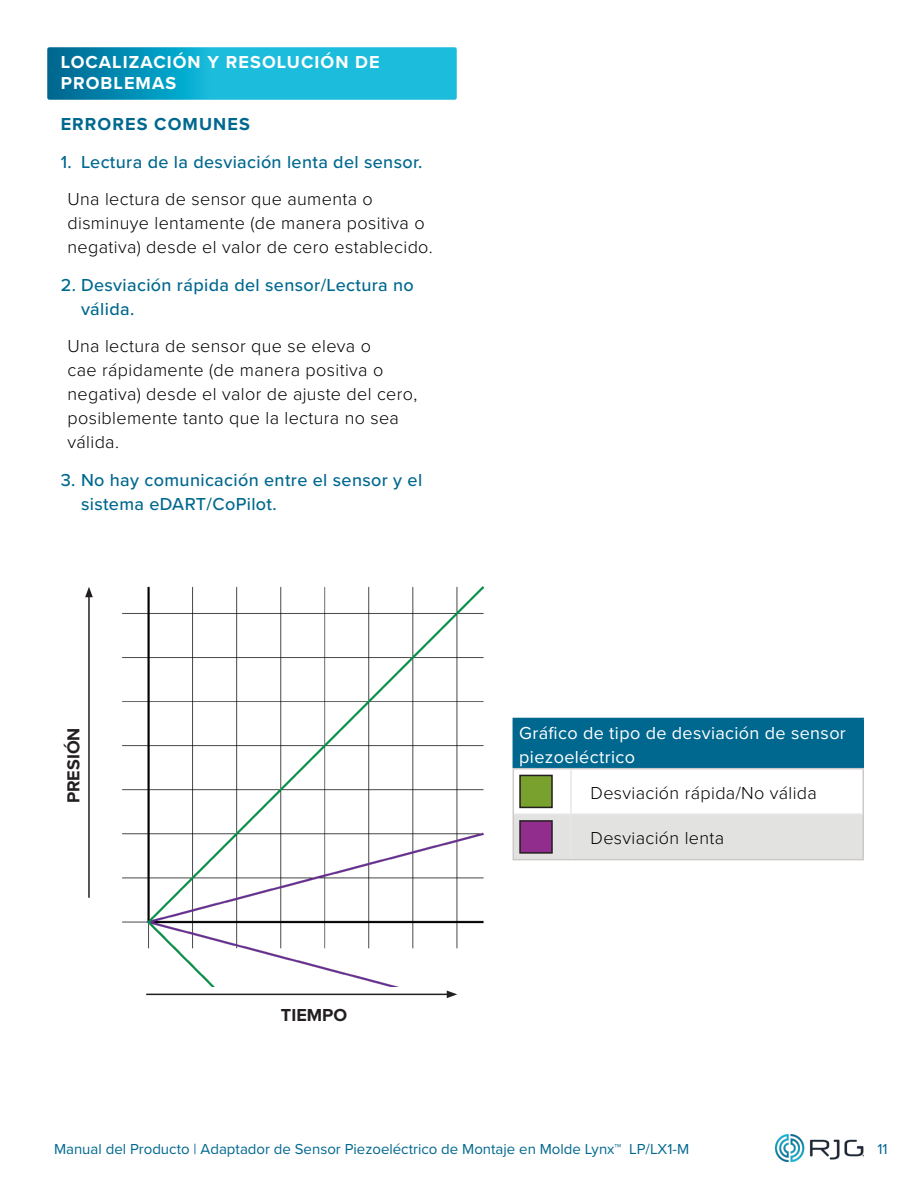
<style>
.page{position:relative;width:918px;height:1188px;background:#fff}
.page>*{position:absolute;margin:0;border:0;box-sizing:border-box;transform-origin:0 0}
.t1{font:300 18px/24px "Proxima Nova";letter-spacing:.02em;color:#000}
.t2{font:500 18px/24px "Proxima Nova";letter-spacing:.02em;color:#00688f}
.t3{font:18px/24px "Proxima Nova";letter-spacing:.02em;color:#fff}
.t4{font:700 18px/21px "Proxima Nova";letter-spacing:.06em;color:#fff}
.t5{font:700 18px "Proxima Nova";letter-spacing:.06em;color:#00688f}
.t6{font:700 18px "Proxima Nova";color:#231f20}
.t7{font:15px "Proxima Nova";color:#00688f}
</style>
<div class="page">
<img style="left:776px;top:1134px;width:88px;height:27px">
<svg style="left:47px;top:47px;width:410px;height:53px;background:#14aacc"></svg>
<img style="left:122px;top:587px;width:361px;height:400px">
<hr style="left:88px;top:595px;width:2px;height:303px;background:#231f20">
<svg style="left:85px;top:587px;width:8px;height:10px"></svg>
<hr style="left:146px;top:994px;width:303px;height:1px;background:#231f20">
<svg style="left:447px;top:991px;width:10px;height:7px"></svg>
<div style="left:513px;top:718px;width:350px;height:51px;background:#00688f"></div>
<div style="left:514px;top:815px;width:348px;height:44px;background:#e2e2e1"></div>
<hr style="left:862px;top:719px;width:2px;height:49px;background:#00688f">
<hr style="left:513px;top:768px;width:58px;height:1px;background:#cdc9c8">
<hr style="left:513px;top:769px;width:1px;height:45px;background:#cdc9c8">
<hr style="left:571px;top:768px;width:293px;height:1px;background:#cdc9c8">
<hr style="left:862px;top:769px;width:2px;height:45px;background:#cdc9c8">
<hr style="left:513px;top:814px;width:1px;height:45px;background:#cdc9c8">
<hr style="left:862px;top:814px;width:2px;height:45px;background:#cdc9c8">
<hr style="left:513px;top:859px;width:58px;height:1px;background:#cdc9c8">
<hr style="left:571px;top:859px;width:293px;height:1px;background:#cdc9c8">
<hr style="left:570px;top:769px;width:2px;height:44px;background:#e6e7e9">
<hr style="left:514px;top:813px;width:57px;height:2px;background:#e6e7e9">
<hr style="left:571px;top:813px;width:291px;height:2px;background:#e6e7e9">
<hr style="left:570px;top:815px;width:2px;height:44px;background:#e6e7e9">
<hr style="left:571px;top:718px;width:293px;height:1px;background:#00688f">
<div style="left:520px;top:775px;width:32px;height:32px;background:#78a22d"></div>
<div style="left:519px;top:775px;width:34px;height:33px;border:2px solid #231f20"></div>
<div style="left:520px;top:821px;width:32px;height:32px;background:#912d8c"></div>
<div style="left:519px;top:820px;width:34px;height:34px;border:2px solid #231f20"></div>
<p class="t4" style="left:61px;top:51px;width:321px">LOCALIZACIÓN Y RESOLUCIÓN DE<br>PROBLEMAS</p>
<p class="t5" style="left:61px;top:111px;width:191px">ERRORES COMUNES</p>
<p class="t2" style="left:61px;top:149px;width:363px">1. Lectura de la desviación lenta del sensor.</p>
<p class="t1" style="left:68px;top:186px;width:367px">Una lectura de sensor que aumenta o disminuye lentamente (de manera positiva o negativa) desde el valor de cero establecido.</p>
<p class="t2" style="left:81px;top:272px;width:334px;text-indent:-20px">2. Desviación rápida del sensor/Lectura no válida.</p>
<p class="t1" style="left:68px;top:333px;width:351px">Una lectura de sensor que se eleva o<br>cae rápidamente (de manera positiva o negativa) desde el valor de ajuste del cero, posiblemente tanto que la lectura no sea válida.</p>
<p class="t2" style="left:81px;top:467px;width:343px;text-indent:-20px">3. No hay comunicación entre el sensor y el sistema eDART/CoPilot.</p>
<p class="t6" style="left:60px;top:803px;width:77px;rotate:-90deg">PRESIÓN</p>
<p class="t3" style="left:519px;top:720px;width:328px">Gráfico de tipo de desviación de sensor piezoeléctrico</p>
<p class="t1" style="left:591px;top:780px;width:228px">Desviación rápida/No válida</p>
<p class="t1" style="left:591px;top:825px;width:135px">Desviación lenta</p>
<p class="t6" style="left:281px;top:1001px;width:68px">TIEMPO</p>
<p class="t7" style="left:54px;top:1138px;width:637px">Manual del Producto | Adaptador de Sensor Piezoeléctrico de Montaje en Molde Lynx™ LP/LX1‑M</p>
<p class="t7" style="left:878px;top:1137px;width:12px">11</p>
</div>
